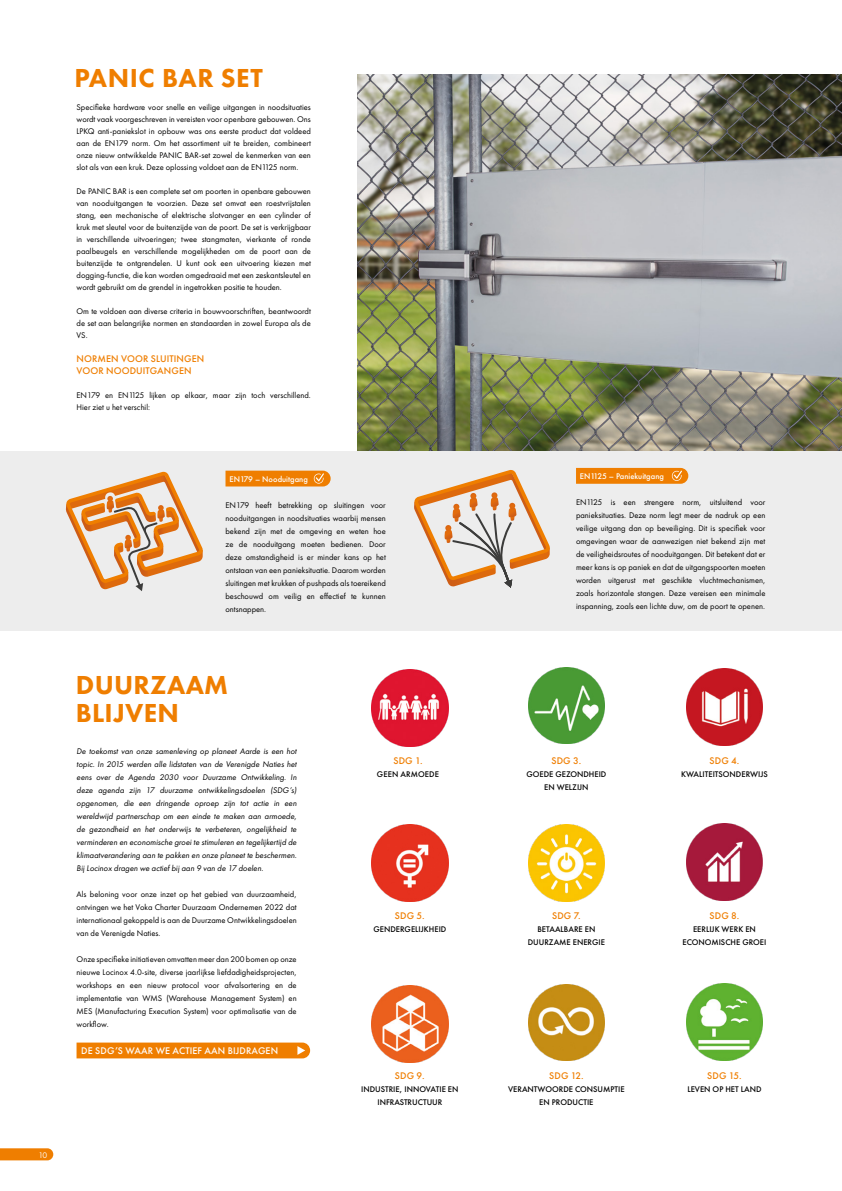
<style>
.page{position:relative;width:842px;height:1191px;background:#fff}
.page>*{position:absolute;margin:0;border:0;box-sizing:border-box;transform-origin:0 0}
.t1{font:800 27px/28px "Futura PT";letter-spacing:.01em;color:#ef7e00}
.t2{font:500 10px/12px "Futura PT";letter-spacing:.01em;color:#ef7e00}
.t3{font:500 10px "Futura PT";letter-spacing:.01em;color:#fff}
.t4{font:8.5px/13px "Futura PT";color:#000;text-align:justify}
.t5{font:500 8.5px/13px "Futura PT";color:#000;text-align:center}
.t6{font:500 8.5px "Futura PT";color:#fff}
.t7{font:8.5px "Futura PT";color:#fff}
</style>
<div class="page">
<img style="left:358px;top:74px;width:484px;height:377px">
<img style="left:372px;top:669px;width:76px;height:77px">
<img style="left:529px;top:984px;width:75px;height:76px">
<img style="left:686px;top:983px;width:77px;height:77px">
<img style="left:528px;top:667px;width:77px;height:77px">
<img style="left:686px;top:668px;width:77px;height:77px">
<img style="left:372px;top:825px;width:76px;height:76px">
<img style="left:528px;top:825px;width:77px;height:76px">
<img style="left:686px;top:824px;width:76px;height:76px">
<img style="left:372px;top:985px;width:76px;height:77px">
<svg style="left:77px;top:1042px;width:233px;height:16px;background:#ef840d"></svg>
<div style="left:0;top:451px;width:842px;height:180px;background:#ededed"></div>
<svg style="left:66px;top:472px;width:137px;height:119px"></svg>
<svg style="left:414px;top:470px;width:136px;height:118px"></svg>
<svg style="left:225px;top:470px;width:106px;height:16px;background:#ef8713"></svg>
<svg style="left:576px;top:468px;width:112px;height:16px;background:#ef830a"></svg>
<svg style="left:0;top:1148px;width:53px;height:12px"></svg>
<p class="t7" style="left:38px;top:1149px;width:11px">10</p>
<h1 class="t1" style="left:75px;top:64px;width:190px">PANIC BAR SET</h1>
<p class="t4" style="left:77px;top:101px;width:236px;line-height:12px">Specifieke hardware voor snelle en veilige uitgangen in noodsituaties wordt vaak voorgeschreven in vereisten voor openbare gebouwen. Ons LPKQ anti-paniekslot in opbouw was ons eerste product dat voldeed aan de EN179 norm. Om het assortiment uit te breiden, combineert onze nieuw ontwikkelde PANIC BAR-set zowel de kenmerken van een slot als van een kruk. Deze oplossing voldoet aan de EN1125 norm.</p>
<p class="t4" style="left:77px;top:185px;width:236px;line-height:12px">De PANIC BAR is een complete set om poorten in openbare gebouwen van nooduitgangen te voorzien. Deze set omvat een roestvrijstalen stang, een mechanische of elektrische slotvanger en een cylinder of kruk met sleutel voor de buitenzijde van de poort. De set is verkrijgbaar in verschillende uitvoeringen; twee stangmaten, vierkante of ronde paalbeugels en verschillende mogelijkheden om de poort aan de buitenzijde te ontgrendelen. U kunt ook een uitvoering kiezen met dogging-functie, die kan worden omgedraaid met een zeskantsleutel en wordt gebruikt om de grendel in ingetrokken positie te houden.</p>
<p class="t4" style="left:77px;top:305px;width:236px;line-height:12px">Om te voldoen aan diverse criteria in bouwvoorschriften, beantwoordt de set aan belangrijke normen en standaarden in zowel Europa als de VS.</p>
<p class="t2" style="left:77px;top:353px;width:129px">NORMEN VOOR SLUITINGEN<br>VOOR NOODUITGANGEN</p>
<p class="t4" style="left:77px;top:389px;width:236px;line-height:12px">EN179 en EN1125 lijken op elkaar, maar zijn toch verschillend.<br>Hier ziet u het verschil:</p>
<p class="t6" style="left:229px;top:474px;width:80px">EN179 – Nooduitgang</p>
<p class="t4" style="left:225px;top:498px;width:162px">EN179 heeft betrekking op sluitingen voor nooduitgangen in noodsituaties waarbij mensen bekend zijn met de omgeving en weten hoe ze de nooduitgang moeten bedienen. Door deze omstandigheid is er minder kans op het ontstaan van een panieksituatie. Daarom worden sluitingen met krukken of pushpads als toereikend beschouwd om veilig en effectief te kunnen ontsnappen.</p>
<h1 class="t1" style="left:76px;top:670px;width:154px">DUURZAAM<br>BLIJVEN</h1>
<p class="t4" style="left:77px;top:744px;width:223px">De toekomst van onze samenleving op planeet Aarde is een hot topic. In 2015 werden alle lidstaten van de Verenigde Naties het eens over de Agenda 2030 voor Duurzame Ontwikkeling. In deze agenda zijn 17 duurzame ontwikkelingsdoelen (SDG’s) opgenomen, die een dringende oproep zijn tot actie in een wereldwijd partnerschap om een einde te maken aan armoede, de gezondheid en het onderwijs te verbeteren, ongelijkheid te verminderen en economische groei te stimuleren en tegelijkertijd de klimaatverandering aan te pakken en onze planeet te beschermen.<br>Bij Locinox dragen we actief bij aan 9 van de 17 doelen.</p>
<p class="t4" style="left:77px;top:887px;width:222px">Als beloning voor onze inzet op het gebied van duurzaamheid, ontvingen we het Voka Charter Duurzaam Ondernemen 2022 dat internationaal gekoppeld is aan de Duurzame Ontwikkelingsdoelen van de Verenigde Naties.</p>
<p class="t4" style="left:77px;top:952px;width:222px">Onze specifieke initiatieven omvatten meer dan 200 bomen op onze nieuwe Locinox 4.0-site, diverse jaarlijkse liefdadigheidsprojecten, workshops en een nieuw protocol voor afvalsortering en de implementatie van WMS (Warehouse Management System) en MES (Manufacturing Execution System) voor optimalisatie van de workflow.</p>
<p class="t3" style="left:81px;top:1044px;width:198px">DE SDG’S WAAR WE ACTIEF AAN BIJDRAGEN</p>
<p class="t2" style="left:393px;top:755px;width:31px">SDG 1.</p>
<p class="t5" style="left:377px;top:768px;width:64px">GEEN ARMOEDE</p>
<p class="t2" style="left:395px;top:910px;width:31px">SDG 5.</p>
<p class="t5" style="left:373px;top:923px;width:74px">GENDERGELIJKHEID</p>
<p class="t2" style="left:395px;top:1069px;width:31px">SDG 9.</p>
<p class="t5" style="left:361px;top:1082px;width:99px">INDUSTRIE, INNOVATIE EN<br>INFRASTRUCTUUR</p>
<p class="t6" style="left:580px;top:471px;width:85px">EN1125 – Paniekuitgang</p>
<p class="t4" style="left:576px;top:495px;width:191px">EN1125 is een strengere norm, uitsluitend voor panieksituaties. Deze norm legt meer de nadruk op een veilige uitgang dan op beveiliging. Dit is specifiek voor omgevingen waar de aanwezigen niet bekend zijn met de veiligheidsroutes of nooduitgangen. Dit betekent dat er meer kans is op paniek en dat de uitgangspoorten moeten worden uitgerust met geschikte vluchtmechanismen, zoals horizontale stangen. Deze vereisen een minimale inspanning, zoals een lichte duw, om de poort te openen.</p>
<p class="t2" style="left:551px;top:755px;width:31px">SDG 3.</p>
<p class="t5" style="left:526px;top:768px;width:82px">GOEDE GEZONDHEID<br>EN WELZIJN</p>
<p class="t2" style="left:709px;top:755px;width:31px">SDG 4.</p>
<p class="t5" style="left:681px;top:768px;width:88px">KWALITEITSONDERWIJS</p>
<p class="t2" style="left:552px;top:910px;width:30px">SDG 7.</p>
<p class="t5" style="left:528px;top:923px;width:79px">BETAALBARE EN<br>DUURZAME ENERGIE</p>
<p class="t2" style="left:709px;top:910px;width:31px">SDG 8.</p>
<p class="t5" style="left:682px;top:923px;width:85px">EERLIJK WERK EN<br>ECONOMISCHE GROEI</p>
<p class="t2" style="left:549px;top:1069px;width:36px">SDG 12.</p>
<p class="t5" style="left:508px;top:1082px;width:118px">VERANTWOORDE CONSUMPTIE<br>EN PRODUCTIE</p>
<p class="t2" style="left:707px;top:1069px;width:36px">SDG 15.</p>
<p class="t5" style="left:687px;top:1082px;width:76px">LEVEN OP HET LAND</p>
</div>
